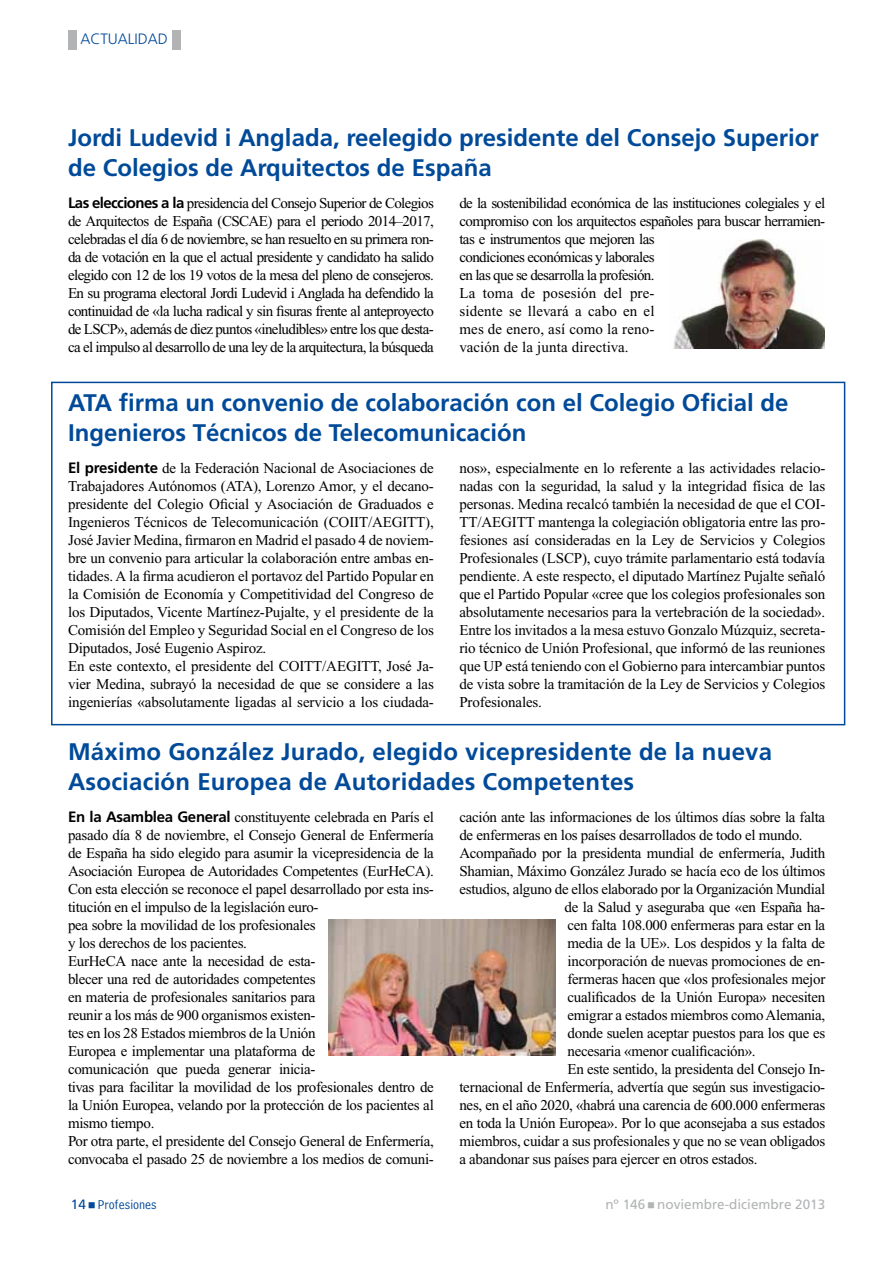
<style>
.page{position:relative;width:893px;height:1263px;background:#fff}
.page>*{position:absolute;margin:0;border:0;box-sizing:border-box;transform-origin:0 0}
.t1{font:700 24px/30px "Frutiger";color:#004a99}
.t2{font:15px/18px "Times New Roman";letter-spacing:-.02em;color:#000;text-align:justify}
.t3{font:15px/18px "Times New Roman";letter-spacing:-.04em;color:#000}
.t4{font:300 15px "Frutiger";color:#004a99}
.t5{font:13.5px "Frutiger";color:#b1b3b4}
.t6{font:13.5px "Bell Centennial Std Address";color:#004a99}
.t7{font:13.5px "Frutiger";color:#004a99}
.s1{font-family:"Frutiger";font-weight:700}
</style>
<div class="page">
<div style="left:68px;top:30px;width:9px;height:19px;background:#b1b3b4"></div>
<div style="left:172px;top:30px;width:8px;height:19px;background:#b1b3b4"></div>
<div style="left:51px;top:382px;width:794px;height:343px;border:2px solid #004a99"></div>
<img style="left:329px;top:920px;width:226px;height:135px">
<img style="left:673px;top:239px;width:152px;height:110px">
<p class="t4" style="left:80px;top:31px;width:89px">ACTUALIDAD</p>
<h1 class="t1" style="left:68px;top:122px;width:752px">Jordi Ludevid i Anglada, reelegido presidente del Consejo Superior de Colegios de Arquitectos de España</h1>
<p class="t2" style="left:68px;top:194px;width:367px"><span class="s1">Las elecciones a la</span> presidencia del Consejo Superior de Colegios de Arquitectos de España (CSCAE) para el periodo 2014–2017, celebradas el día 6 de noviembre, se han resuelto en su primera ron&shy;da de votación en la que el actual presidente y candidato ha salido elegido con 12 de los 19 votos de la mesa del pleno de consejeros.<br>En su programa electoral Jordi Ludevid i Anglada ha defendido la continuidad de «la lucha radical y sin fisuras frente al anteproyecto de LSCP», además de diez puntos «ineludibles» entre los que desta&shy;ca el impulso al desarrollo de una ley de la arquitectura, la búsqueda</p>
<p class="t3" style="left:459px;top:194px;width:367px">de la sostenibilidad económica de las instituciones colegiales y el compromiso con los arquitectos españoles para buscar herramien&shy;tas e instrumentos que mejoren las<br>condiciones económicas y laborales<br>en las que se desarrolla la profesión.<br>La toma de posesión del pre-<br>sidente se llevará a cabo en el<br>mes de enero, así como la reno-<br>vación de la junta directiva.</p>
<h1 class="t1" style="left:68px;top:387px;width:722px">ATA firma un convenio de colaboración con el Colegio Oficial de<br>Ingenieros Técnicos de Telecomunicación</h1>
<p class="t2" style="left:68px;top:459px;width:367px;text-align:left"><span class="s1">El presidente</span> de la Federación Nacional de Asociaciones de Trabajadores Autónomos (ATA), Lorenzo Amor, y el decano&shy;presidente del Colegio Oficial y Asociación de Graduados e Ingenieros Técnicos de Telecomunicación (COIIT/AEGITT), José Javier Medina, firmaron en Madrid el pasado 4 de noviem&shy;bre un convenio para articular la colaboración entre ambas en&shy;tidades. A la firma acudieron el portavoz del Partido Popular en la Comisión de Economía y Competitividad del Congreso de los Diputados, Vicente Martínez-Pujalte, y el presidente de la Comisión del Empleo y Seguridad Social en el Congreso de los Diputados, José Eugenio Aspiroz.<br>En este contexto, el presidente del COITT/AEGITT, José Ja&shy;vier Medina, subrayó la necesidad de que se considere a las ingenierías «absolutamente ligadas al servicio a los ciudada-</p>
<p class="t2" style="left:459px;top:459px;width:367px">nos», especialmente en lo referente a las actividades relacio&shy;nadas con la seguridad, la salud y la integridad física de las personas. Medina recalcó también la necesidad de que el COI-TT/AEGITT mantenga la colegiación obligatoria entre las pro&shy;fesiones así consideradas en la Ley de Servicios y Colegios Profesionales (LSCP), cuyo trámite parlamentario está todavía pendiente. A este respecto, el diputado Martínez Pujalte señaló que el Partido Popular «cree que los colegios profesionales son absolutamente necesarios para la vertebración de la sociedad».<br>Entre los invitados a la mesa estuvo Gonzalo Múzquiz, secreta&shy;rio técnico de Unión Profesional, que informó de las reuniones que UP está teniendo con el Gobierno para intercambiar puntos de vista sobre la tramitación de la Ley de Servicios y Colegios Profesionales.</p>
<h1 class="t1" style="left:68px;top:737px;width:706px">Máximo González Jurado, elegido vicepresidente de la nueva<br>Asociación Europea de Autoridades Competentes</h1>
<p class="t2" style="left:68px;top:808px;width:367px;text-align:left"><span class="s1">En la Asamblea General</span> constituyente celebrada en París el pasado día 8 de noviembre, el Consejo General de Enfermería de España ha sido elegido para asumir la vicepresidencia de la Asociación Europea de Autoridades Competentes (EurHeCA).<br>Con esta elección se reconoce el papel desarrollado por esta ins&shy;titución en el impulso de la legislación euro-<br>pea sobre la movilidad de los profesionales<br>y los derechos de los pacientes.<br>EurHeCA nace ante la necesidad de esta-<br>blecer una red de autoridades competentes<br>en materia de profesionales sanitarios para<br>reunir a los más de 900 organismos existen-<br>tes en los 28 Estados miembros de la Unión<br>Europea e implementar una plataforma de<br>comunicación que pueda generar inicia-<br>tivas para facilitar la movilidad de los profesionales dentro de la Unión Europea, velando por la protección de los pacientes al mismo tiempo.<br>Por otra parte, el presidente del Consejo General de Enfermería, convocaba el pasado 25 de noviembre a los medios de comuni-</p>
<p class="t2" style="left:459px;top:808px;width:367px">cación ante las informaciones de los últimos días sobre la falta</p>
<p class="t2" style="left:459px;top:826px;width:345px">de enfermeras en los países desarrollados de todo el mundo.</p>
<p class="t2" style="left:459px;top:844px;width:367px">Acompañado por la presidenta mundial de enfermería, Judith</p>
<p class="t2" style="left:459px;top:862px;width:367px">Shamian, Máximo González Jurado se hacía eco de los últimos</p>
<p class="t2" style="left:459px;top:880px;width:367px">estudios, alguno de ellos elaborado por la Organización Mundial</p>
<p class="t2" style="left:565px;top:898px;width:262px">de la Salud y aseguraba que «en España ha-</p>
<p class="t2" style="left:568px;top:916px;width:259px">cen falta 108.000 enfermeras para estar en la</p>
<p class="t2" style="left:568px;top:934px;width:259px">media de la UE». Los despidos y la falta de</p>
<p class="t2" style="left:568px;top:952px;width:259px">incorporación de nuevas promociones de en-</p>
<p class="t2" style="left:568px;top:970px;width:259px">fermeras hacen que «los profesionales mejor</p>
<p class="t2" style="left:568px;top:988px;width:259px">cualificados de la Unión Europa» necesiten</p>
<p class="t2" style="left:568px;top:1006px;width:259px">emigrar a estados miembros como Alemania,</p>
<p class="t2" style="left:568px;top:1024px;width:259px">donde suelen aceptar puestos para los que es</p>
<p class="t2" style="left:568px;top:1042px;width:190px">necesaria «menor cualificación».</p>
<p class="t2" style="left:568px;top:1060px;width:259px">En este sentido, la presidenta del Consejo In-</p>
<p class="t2" style="left:459px;top:1078px;width:367px">ternacional de Enfermería, advertía que según sus investigacio-</p>
<p class="t2" style="left:459px;top:1096px;width:367px">nes, en el año 2020, «habrá una carencia de 600.000 enfermeras</p>
<p class="t2" style="left:459px;top:1114px;width:367px">en toda la Unión Europea». Por lo que aconsejaba a sus estados</p>
<p class="t2" style="left:459px;top:1132px;width:367px">miembros, cuidar a sus profesionales y que no se vean obligados</p>
<p class="t2" style="left:459px;top:1150px;width:300px">a abandonar sus países para ejercer en otros estados.</p>
<p class="t7" style="left:71px;top:1197px;width:17px">14</p>
<p class="t6" style="left:98px;top:1197px;width:60px">Profesiones</p>
<p class="t5" style="left:605px;top:1197px;width:41px">nº 146</p>
<p class="t5" style="left:657px;top:1197px;width:170px">noviembre-diciembre 2013</p>
</div>
